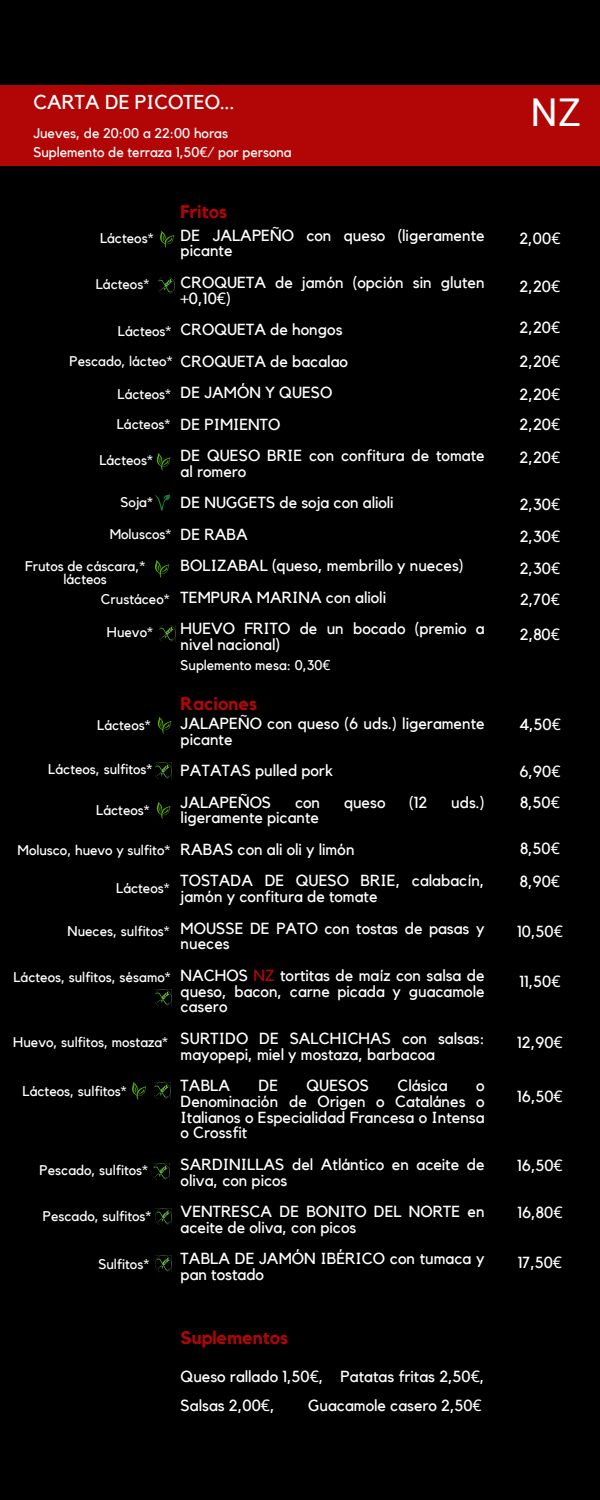
<style>
.page{position:relative;width:600px;height:1500px;background:#000}
.page>*{position:absolute;margin:0;border:0;box-sizing:border-box;transform-origin:0 0}
.t1{font:38.3px "Roboto";color:#fff}
.t2{font:20px "Kollektif";color:#fff}
.t3{font:700 18.2px "Kollektif";color:#b20606}
.t4{font:16px/15.8px "Kollektif";color:#fff}
.t5{font:14px "Kollektif";color:#fff}
.s1{font-family:"Noto Sans"}
.s2{color:#b20606}
</style>
<div class="page">
<div style="left:0;top:86px;width:600px;height:80px;background:#b20606"></div>
<img style="left:156px;top:1209px;width:15px;height:15px">
<img style="left:153px;top:1164px;width:16px;height:15px">
<img style="left:159px;top:277px;width:15px;height:16px">
<img style="left:160px;top:231px;width:15px;height:17px">
<img style="left:155px;top:495px;width:15px;height:16px">
<img style="left:159px;top:625px;width:16px;height:16px">
<img style="left:156px;top:453px;width:15px;height:18px">
<img style="left:155px;top:560px;width:15px;height:18px">
<img style="left:157px;top:717px;width:15px;height:17px">
<img style="left:155px;top:763px;width:16px;height:15px">
<img style="left:155px;top:990px;width:16px;height:15px">
<img style="left:156px;top:802px;width:15px;height:17px">
<img style="left:132px;top:1082px;width:15px;height:18px">
<img style="left:155px;top:1083px;width:15px;height:15px">
<img style="left:156px;top:1256px;width:15px;height:15px">
<p class="t2" style="left:33px;top:92px;width:203px">CARTA DE PICOTEO...</p>
<p class="t5" style="left:33px;top:126px;width:196px">Jueves, de 20:00 a 22:00 horas</p>
<h1 class="t5" style="left:33px;top:146px;width:260px">Suplemento de terraza 1,50<span class="s1">€</span>/ por persona</h1>
<p class="t3" style="left:181px;top:203px;width:48px">Fritos</p>
<h2 class="t1" style="left:530px;top:91px;width:52px">NZ</h2>
<h5 class="t5" style="left:100px;top:232px;width:55px">Lácteos*</h5>
<h5 class="t5" style="left:96px;top:277px;width:55px">Lácteos*</h5>
<h5 class="t5" style="left:118px;top:324px;width:55px">Lácteos*</h5>
<h5 class="t5" style="left:70px;top:354px;width:104px">Pescado, lácteo*</h5>
<h5 class="t5" style="left:118px;top:387px;width:55px">Lácteos*</h5>
<h5 class="t5" style="left:117px;top:418px;width:55px">Lácteos*</h5>
<h5 class="t5" style="left:99px;top:454px;width:55px">Lácteos*</h5>
<h5 class="t5" style="left:120px;top:496px;width:34px">Soja*</h5>
<h5 class="t5" style="left:110px;top:528px;width:63px">Moluscos*</h5>
<h5 class="t5" style="left:25px;top:560px;width:121px">Frutos de cáscara,*</h5>
<h5 class="t5" style="left:64px;top:573px;width:45px">lácteos</h5>
<h5 class="t5" style="left:101px;top:593px;width:70px">Crustáceo*</h5>
<h3 class="t5" style="left:107px;top:626px;width:47px">Huevo*</h3>
<h5 class="t4" style="left:181px;top:228px;width:305px">DE JALAPEÑO con queso (ligeramente picante</h5>
<h4 class="t4" style="left:181px;top:275px;width:305px">CROQUETA de jamón (opción sin gluten +0,10<span class="s1">€</span>)</h4>
<h5 class="t4" style="left:181px;top:322px;width:163px">CROQUETA de hongos</h5>
<h5 class="t4" style="left:181px;top:354px;width:169px">CROQUETA de bacalao</h5>
<h5 class="t4" style="left:181px;top:385px;width:153px">DE JAMÓN Y QUESO</h5>
<p class="t4" style="left:181px;top:417px;width:101px">DE PIMIENTO</p>
<p class="t4" style="left:181px;top:448px;width:305px">DE QUESO BRIE con confitura de tomate al romero</p>
<p class="t4" style="left:181px;top:495px;width:214px">DE NUGGETS de soja con alioli</p>
<p class="t4" style="left:181px;top:527px;width:69px">DE RABA</p>
<p class="t4" style="left:181px;top:558px;width:285px">BOLIZABAL (queso, membrillo y nueces)</p>
<p class="t4" style="left:181px;top:590px;width:207px">TEMPURA MARINA con alioli</p>
<p class="t4" style="left:181px;top:621px;width:305px">HUEVO FRITO de un bocado (premio a nivel nacional)</p>
<p class="t4" style="left:520px;top:628px;width:42px">2,80<span class="s1">€</span></p>
<p class="t4" style="left:519px;top:231px;width:43px">2,00<span class="s1">€</span></p>
<p class="t4" style="left:520px;top:279px;width:42px">2,20<span class="s1">€</span></p>
<p class="t4" style="left:520px;top:320px;width:42px">2,20<span class="s1">€</span></p>
<p class="t4" style="left:520px;top:355px;width:42px">2,20<span class="s1">€</span></p>
<p class="t4" style="left:520px;top:387px;width:42px">2,20<span class="s1">€</span></p>
<p class="t4" style="left:520px;top:417px;width:42px">2,20<span class="s1">€</span></p>
<p class="t4" style="left:520px;top:450px;width:42px">2,20<span class="s1">€</span></p>
<p class="t4" style="left:520px;top:497px;width:42px">2,30<span class="s1">€</span></p>
<p class="t4" style="left:520px;top:529px;width:42px">2,30<span class="s1">€</span></p>
<p class="t4" style="left:520px;top:561px;width:42px">2,30<span class="s1">€</span></p>
<p class="t4" style="left:520px;top:592px;width:41px">2,70<span class="s1">€</span></p>
<h5 class="t5" style="left:180px;top:659px;width:152px">Suplemento mesa: 0,30<span class="s1">€</span></h5>
<p class="t3" style="left:181px;top:695px;width:78px">Raciones</p>
<p class="t4" style="left:181px;top:716px;width:305px">JALAPEÑO con queso (6 uds.) ligeramente picante</p>
<p class="t4" style="left:181px;top:763px;width:154px">PATATAS pulled pork</p>
<p class="t4" style="left:181px;top:795px;width:92px">JALAPEÑOS</p>
<p class="t4" style="left:295px;top:795px;width:27px">con</p>
<p class="t4" style="left:344px;top:795px;width:43px">queso</p>
<p class="t4" style="left:409px;top:795px;width:20px">(12</p>
<p class="t4" style="left:451px;top:795px;width:35px">uds.)</p>
<p class="t4" style="left:181px;top:811px;width:140px">ligeramente picante</p>
<p class="t4" style="left:181px;top:842px;width:176px">RABAS con ali oli y limón</p>
<p class="t4" style="left:181px;top:874px;width:305px">TOSTADA DE QUESO BRIE, calabacín, jamón y confitura de tomate</p>
<p class="t4" style="left:181px;top:921px;width:305px">MOUSSE DE PATO con tostas de pasas y nueces</p>
<p class="t4" style="left:181px;top:968px;width:305px;text-align:justify">NACHOS <span class="s2">NZ</span> tortitas de maíz con salsa de queso, bacon, carne picada y guacamole casero</p>
<p class="t4" style="left:181px;top:1031px;width:305px">SURTIDO DE SALCHICHAS con salsas: mayopepi, miel y mostaza, barbacoa</p>
<p class="t4" style="left:181px;top:1078px;width:51px">TABLA</p>
<p class="t4" style="left:259px;top:1078px;width:21px">DE</p>
<p class="t4" style="left:307px;top:1078px;width:64px">QUESOS</p>
<p class="t4" style="left:397px;top:1078px;width:52px">Clásica</p>
<p class="t4" style="left:519px;top:717px;width:43px">4,50<span class="s1">€</span></p>
<h4 class="t5" style="left:97px;top:719px;width:55px">Lácteos*</h4>
<h5 class="t5" style="left:48px;top:763px;width:106px">Lácteos, sulfitos*</h5>
<p class="t4" style="left:519px;top:764px;width:43px">6,90<span class="s1">€</span></p>
<p class="t4" style="left:520px;top:795px;width:41px">8,50<span class="s1">€</span></p>
<p class="t4" style="left:520px;top:841px;width:41px">8,50<span class="s1">€</span></p>
<h5 class="t5" style="left:96px;top:803px;width:55px">Lácteos*</h5>
<h5 class="t5" style="left:17px;top:843px;width:154px">Molusco, huevo y sulfito*</h5>
<h5 class="t4" style="left:520px;top:874px;width:42px">8,90<span class="s1">€</span></h5>
<h5 class="t5" style="left:116px;top:882px;width:55px">Lácteos*</h5>
<p class="t4" style="left:517px;top:924px;width:47px">10,50<span class="s1">€</span></p>
<h5 class="t5" style="left:68px;top:925px;width:104px">Nueces, sulfitos*</h5>
<h5 class="t5" style="left:13px;top:971px;width:159px">Lácteos, sulfitos, sésamo*</h5>
<h3 class="t4" style="left:519px;top:974px;width:43px">11,50<span class="s1">€</span></h3>
<h5 class="t5" style="left:13px;top:1036px;width:156px">Huevo, sulfitos, mostaza*</h5>
<h3 class="t4" style="left:517px;top:1035px;width:47px">12,90<span class="s1">€</span></h3>
<p class="t4" style="left:181px;top:1078px;width:305px;text-align:justify;text-indent:296px">o Denominación de Origen o Catalánes o Italianos o Especialidad Francesa o Intensa o Crossfit</p>
<p class="t4" style="left:181px;top:1157px;width:305px">SARDINILLAS del Atlántico en aceite de oliva, con picos</p>
<p class="t4" style="left:181px;top:1204px;width:305px">VENTRESCA DE BONITO DEL NORTE en aceite de oliva, con picos</p>
<p class="t4" style="left:181px;top:1252px;width:305px">TABLA DE JAMÓN IBÉRICO con tumaca y pan tostado</p>
<h5 class="t5" style="left:23px;top:1085px;width:106px">Lácteos, sulfitos*</h5>
<h5 class="t4" style="left:517px;top:1089px;width:47px">16,50<span class="s1">€</span></h5>
<h5 class="t4" style="left:517px;top:1158px;width:47px">16,50<span class="s1">€</span></h5>
<h4 class="t5" style="left:40px;top:1163px;width:110px">Pescado, sulfitos*</h4>
<h5 class="t5" style="left:43px;top:1209px;width:110px">Pescado, sulfitos*</h5>
<h5 class="t4" style="left:517px;top:1205px;width:47px">16,80<span class="s1">€</span></h5>
<h5 class="t4" style="left:518px;top:1255px;width:46px">17,50<span class="s1">€</span></h5>
<h5 class="t5" style="left:98px;top:1258px;width:52px">Sulfitos*</h5>
<h5 class="t3" style="left:181px;top:1329px;width:109px">Suplementos</h5>
<h5 class="t4" style="left:181px;top:1363px;width:305px;line-height:28.5px">Queso rallado 1,50<span class="s1">€</span>, Patatas fritas 2,50<span class="s1">€</span>,<br>Salsas 2,00<span class="s1">€</span>,</h5>
<h5 class="t4" style="left:308px;top:1398px;width:175px">Guacamole casero 2,50<span class="s1">€</span></h5>
</div>
